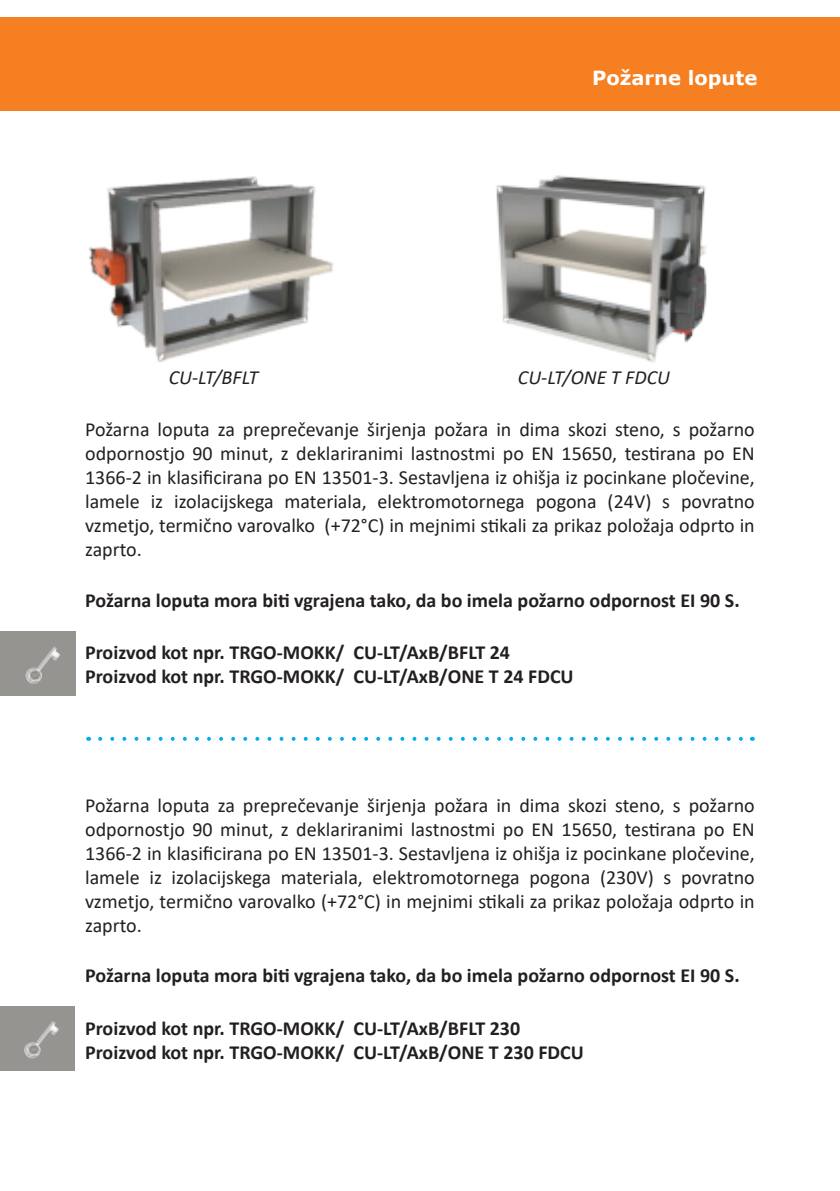
<style>
.page{position:relative;width:840px;height:1191px;background:#fff}
.page>*{position:absolute;margin:0;border:0;box-sizing:border-box;transform-origin:0 0}
.t1{font:20px/24px "Calibri";color:#231f20;text-align:justify}
.t2{font:700 20px/24px "Calibri";color:#231f20}
.t3{font:italic 20px "Calibri";color:#231f20}
.t4{font:700 19.6px "Verdana";color:#fff}
</style>
<div class="page">
<div style="left:0;top:17px;width:839px;height:94px;background:#f57f21"></div>
<svg style="left:100px;top:737px;width:643px;height:4px"></svg>
<img style="left:89px;top:176px;width:244px;height:186px">
<div style="left:1px;top:631px;width:74px;height:65px;background:#959490"></div>
<img style="left:26px;top:646px;width:34px;height:38px">
<div style="left:0;top:1005px;width:74px;height:65px;background:#959490"></div>
<img style="left:24px;top:1021px;width:35px;height:37px">
<img style="left:496px;top:175px;width:211px;height:188px">
<p class="t4" style="left:591px;top:64px;width:167px">Požarne lopute</p>
<p class="t3" style="left:169px;top:369px;width:91px">CU-LT/BFLT</p>
<p class="t3" style="left:517px;top:369px;width:153px">CU-LT/ONE T FDCU</p>
<p class="t1" style="left:85px;top:417px;width:670px">Požarna loputa za preprečevanje širjenja požara in dima skozi steno, s požarno odpornostjo 90 minut, z deklariranimi lastnostmi po EN 15650, testirana po EN 1366-2 in klasificirana po EN 13501-3. Sestavljena iz ohišja iz pocinkane pločevine, lamele iz izolacijskega materiala, elektromotornega pogona (24V) s povratno vzmetjo, termično varovalko (+72°C) in mejnimi stikali za prikaz položaja odprto in zaprto.</p>
<p class="t2" style="left:85px;top:587px;width:655px">Požarna loputa mora biti vgrajena tako, da bo imela požarno odpornost EI 90 S.</p>
<p class="t2" style="left:85px;top:640px;width:490px">Proizvod kot npr. TRGO-MOKK/ CU-LT/AxB/BFLT 24<br>Proizvod kot npr. TRGO-MOKK/ CU-LT/AxB/ONE T 24 FDCU</p>
<p class="t1" style="left:85px;top:792px;width:670px">Požarna loputa za preprečevanje širjenja požara in dima skozi steno, s požarno odpornostjo 90 minut, z deklariranimi lastnostmi po EN 15650, testirana po EN 1366-2 in klasificirana po EN 13501-3. Sestavljena iz ohišja iz pocinkane pločevine, lamele iz izolacijskega materiala, elektromotornega pogona (230V) s povratno vzmetjo, termično varovalko (+72°C) in mejnimi stikali za prikaz položaja odprto in zaprto.</p>
<p class="t2" style="left:85px;top:963px;width:655px">Požarna loputa mora biti vgrajena tako, da bo imela požarno odpornost EI 90 S.</p>
<p class="t2" style="left:85px;top:1016px;width:500px">Proizvod kot npr. TRGO-MOKK/ CU-LT/AxB/BFLT 230<br>Proizvod kot npr. TRGO-MOKK/ CU-LT/AxB/ONE T 230 FDCU</p>
</div>
